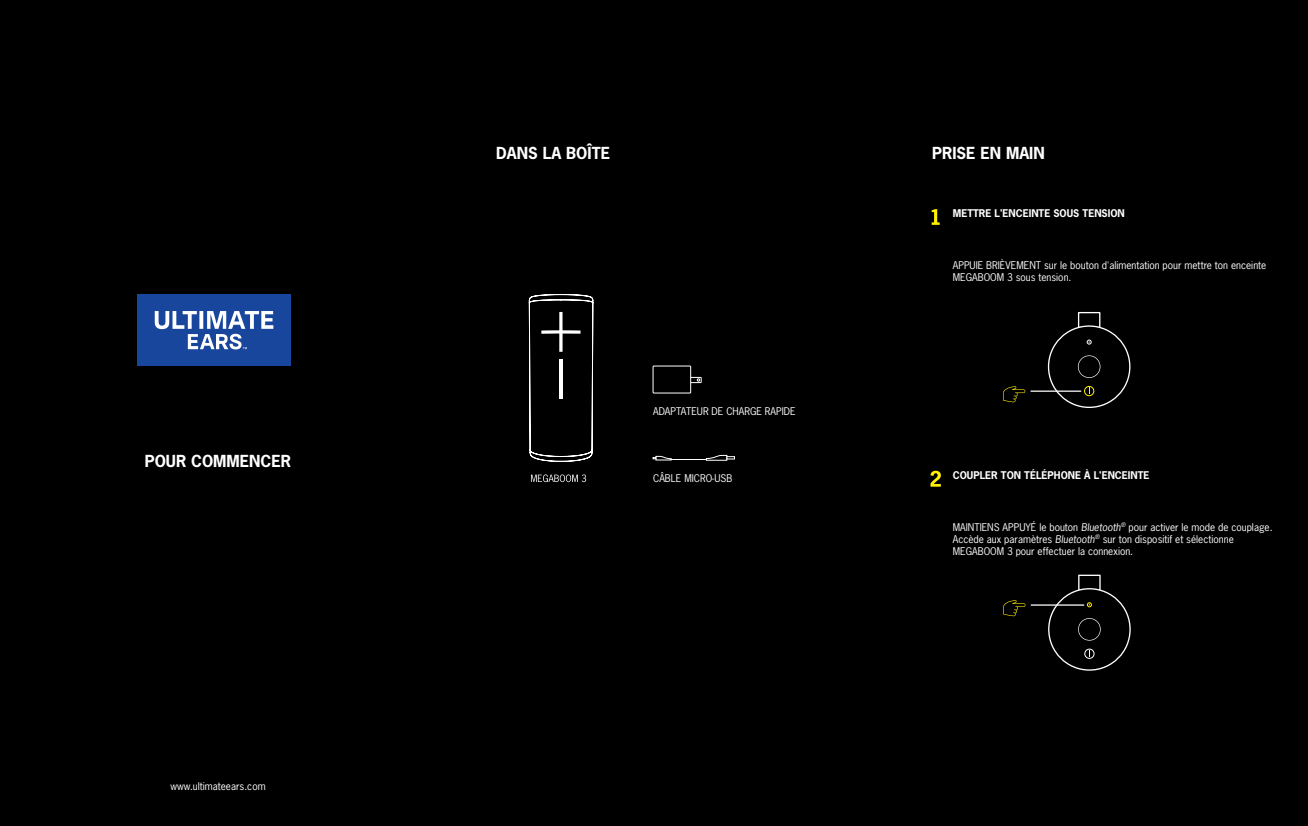
<style>
.page{position:relative;width:1308px;height:826px;background:#fff}
.page>*{position:absolute;margin:0;border:0;box-sizing:border-box;transform-origin:0 0}
.t1{font:700 15.62px "News Gothic Std";color:#fff}
.t2{font:10px/12px "News Gothic Std";color:#fff}
.t3{font:700 10px "News Gothic Std";color:#fff}
.t4{font:italic 5.88px "News Gothic Std";color:#fff}
.s1{font-style:italic}
</style>
<div class="page">
<div style="left:0;top:0;width:1307px;height:826px;background:#000001"></div>
<div style="left:138px;top:294px;width:153px;height:71px;background:#18469d"></div>
<svg style="left:155px;top:311px;width:118px;height:38px"></svg>
<svg style="left:531px;top:474px;width:55px;height:8px"></svg>
<svg style="left:705px;top:455px;width:30px;height:6px"></svg>
<hr style="left:670px;top:459px;width:36px;height:1px;background:#fff">
<svg style="left:652px;top:456px;width:20px;height:4px"></svg>
<svg style="left:529px;top:294px;width:65px;height:168px"></svg>
<hr style="left:559px;top:359px;width:3px;height:39px;background:#fff">
<div style="left:688px;top:377px;width:13px;height:6px;border:1px solid #fff"></div>
<div style="left:653px;top:366px;width:37px;height:27px;background:#000"></div>
<div style="left:652px;top:366px;width:39px;height:27px;border:1px solid #fff"></div>
<svg style="left:931px;top:209px;width:8px;height:16px"></svg>
<svg style="left:930px;top:470px;width:11px;height:16px"></svg>
<svg style="left:1003px;top:386px;width:22px;height:16px"></svg>
<div style="left:1078px;top:312px;width:22px;height:16px;border:1px solid #fff"></div>
<div style="left:1048px;top:326px;width:81px;height:81px;background:#000001;border-radius:50%"></div>
<div style="left:1047px;top:325px;width:83px;height:83px;border:1px solid #fff;border-radius:50%"></div>
<div style="left:1084px;top:386px;width:10px;height:10px;border:1px solid #fff101;border-radius:50%"></div>
<svg style="left:1087px;top:340px;width:4px;height:4px"></svg>
<svg style="left:1078px;top:355px;width:22px;height:23px"></svg>
<hr style="left:1030px;top:390px;width:51px;height:2px;background:#fff">
<div style="left:1078px;top:574px;width:22px;height:17px;border:1px solid #fff"></div>
<div style="left:1048px;top:588px;width:82px;height:82px;background:#000001;border-radius:50%"></div>
<div style="left:1048px;top:588px;width:82px;height:82px;border:1px solid #fff;border-radius:50%"></div>
<div style="left:1084px;top:649px;width:10px;height:9px;border:1px solid #fff;border-radius:50%"></div>
<svg style="left:1087px;top:602px;width:4px;height:5px"></svg>
<svg style="left:1078px;top:618px;width:22px;height:22px"></svg>
<svg style="left:1003px;top:600px;width:22px;height:16px"></svg>
<hr style="left:1030px;top:604px;width:54px;height:1px;background:#fff">
<p class="t1" style="left:145px;top:451px;width:148px">POUR COMMENCER</p>
<p class="t2" style="left:170px;top:780px;width:97px">www.ultimateears.com</p>
<p class="t1" style="left:496px;top:143px;width:115px">DANS LA BOÎTE</p>
<p class="t2" style="left:653px;top:405px;width:144px">ADAPTATEUR DE CHARGE RAPIDE</p>
<p class="t2" style="left:653px;top:472px;width:81px">CÂBLE MICRO-USB</p>
<p class="t1" style="left:932px;top:143px;width:114px">PRISE EN MAIN</p>
<p class="t3" style="left:952px;top:206px;width:174px">METTRE 'L ENCEINTE SOUS TENSION</p>
<p class="t2" style="left:952px;top:259px;width:315px">APPUIE BRIÈVEMENT sur le bouton 'd alimentation pour mettre ton enceinte<br>MEGABOOM 3 sous tension.</p>
<p class="t3" style="left:952px;top:468px;width:198px">COUPLER TON TÉLÉPHONE À 'L ENCEINTE</p>
<p class="t2" style="left:1102px;top:521px;width:133px;text-indent:-150px">MAINTIENS APPUYÉ le bouton <span class="s1">Bluetooth<br></span>sur ton dispositif et sélectionne</p>
<p class="t4" style="left:1120px;top:521px;width:6px">®</p>
<p class="t2" style="left:1128px;top:521px;width:145px">pour activer le mode de couplage.</p>
<p class="t4" style="left:1094px;top:533px;width:6px">®</p>
<p class="t2" style="left:952px;top:533px;width:182px">Accède aux paramètres <span class="s1">Bluetooth<br></span>MEGABOOM 3 pour effectuer la connexion.</p>
</div>
